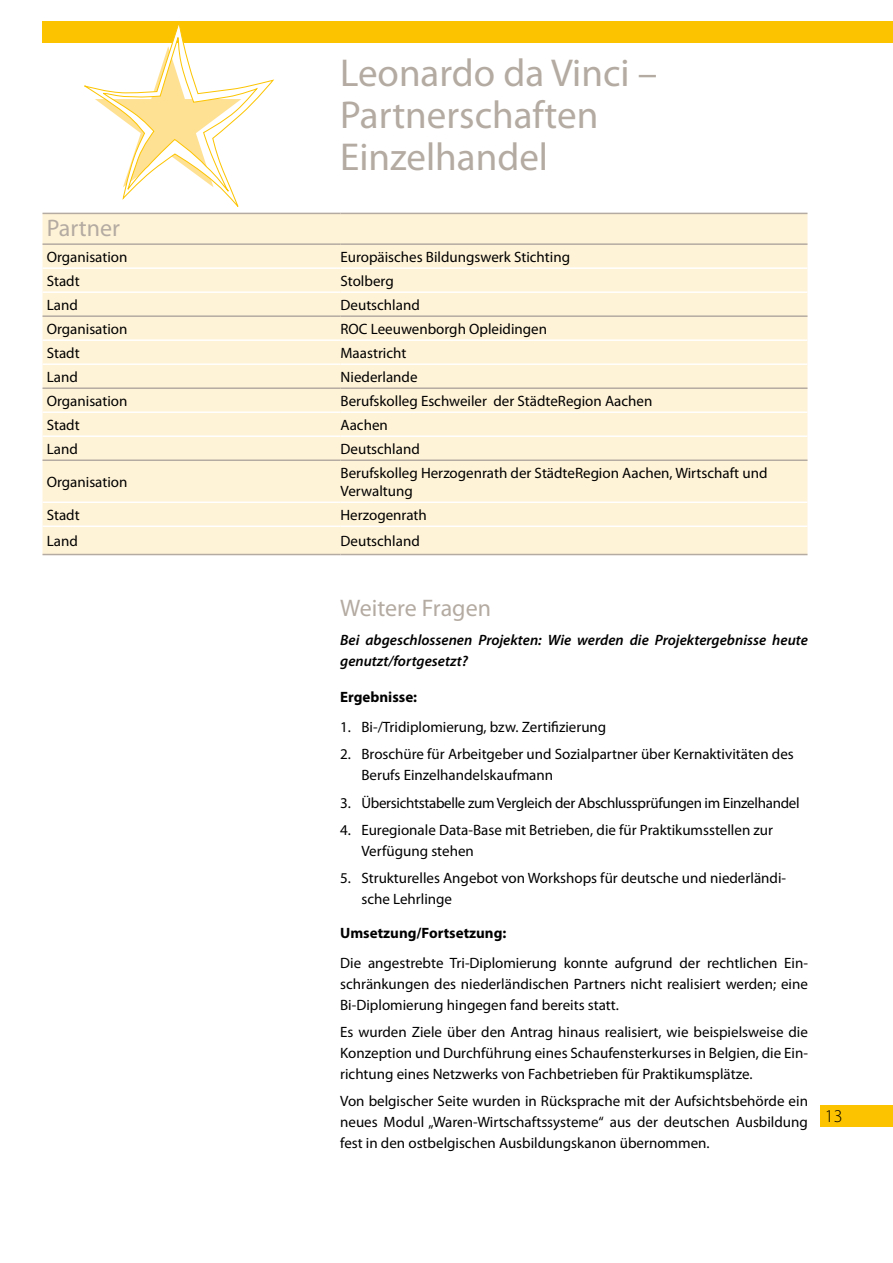
<style>
.page{position:relative;width:893px;height:1263px;background:#fff}
.page>*{position:absolute;margin:0;border:0;box-sizing:border-box;transform-origin:0 0}
.t1{font:39px/42px "Myriad Pro";color:#b4aba2}
.t2{font:24px "Myriad Pro";color:#b4aba2}
.t3{font:300 18px "Myriad Pro";color:#000}
.t4{font:15px/21px "Myriad Pro";color:#000}
.t5{font:italic 600 15px/21px "Myriad Pro";color:#000}
.t6{font:15px "Myriad Pro";letter-spacing:-.02em;color:#000}
.t7{font:700 15px "Myriad Pro";color:#000}
</style>
<div class="page">
<div style="left:821px;top:1106px;width:72px;height:21px;background:#fcc400"></div>
<div style="left:43px;top:21px;width:850px;height:22px;background:#fcc400"></div>
<svg style="left:84px;top:24px;width:190px;height:183px"></svg>
<div style="left:43px;top:214px;width:764px;height:340px;background:#fff3d7"></div>
<hr style="left:43px;top:267px;width:297px;height:2px;background:#fff">
<hr style="left:340px;top:267px;width:467px;height:2px;background:#fff">
<hr style="left:43px;top:291px;width:297px;height:2px;background:#fff">
<hr style="left:340px;top:291px;width:467px;height:2px;background:#fff">
<hr style="left:43px;top:339px;width:297px;height:2px;background:#fff">
<hr style="left:340px;top:339px;width:467px;height:2px;background:#fff">
<hr style="left:43px;top:363px;width:297px;height:2px;background:#fff">
<hr style="left:340px;top:363px;width:467px;height:2px;background:#fff">
<hr style="left:43px;top:411px;width:297px;height:2px;background:#fff">
<hr style="left:340px;top:411px;width:467px;height:2px;background:#fff">
<hr style="left:43px;top:435px;width:297px;height:2px;background:#fff">
<hr style="left:340px;top:435px;width:467px;height:2px;background:#fff">
<hr style="left:43px;top:501px;width:297px;height:2px;background:#fff">
<hr style="left:340px;top:501px;width:467px;height:2px;background:#fff">
<hr style="left:43px;top:525px;width:297px;height:2px;background:#fff">
<hr style="left:340px;top:525px;width:467px;height:2px;background:#fff">
<hr style="left:43px;top:315px;width:297px;height:2px;background:#b4aba2">
<hr style="left:340px;top:315px;width:467px;height:2px;background:#b4aba2">
<hr style="left:43px;top:387px;width:297px;height:2px;background:#b4aba2">
<hr style="left:340px;top:387px;width:467px;height:2px;background:#b4aba2">
<hr style="left:43px;top:459px;width:297px;height:2px;background:#b4aba2">
<hr style="left:340px;top:459px;width:467px;height:2px;background:#b4aba2">
<hr style="left:43px;top:243px;width:297px;height:2px;background:#b4aba2">
<hr style="left:340px;top:243px;width:467px;height:2px;background:#b4aba2">
<hr style="left:43px;top:213px;width:297px;height:1px;background:#b4aba2">
<hr style="left:340px;top:213px;width:467px;height:1px;background:#b4aba2">
<hr style="left:43px;top:554px;width:297px;height:1px;background:#b4aba2">
<hr style="left:340px;top:554px;width:467px;height:1px;background:#b4aba2">
<h1 class="t1" style="left:340px;top:51px;width:319px">Leonardo da Vinci –<br>Partnerschaften<br>Einzelhandel</h1>
<h2 class="t2" style="left:47px;top:213px;width:75px">Partner</h2>
<p class="t4" style="left:47px;top:246px;width:82px">Organisation</p>
<p class="t4" style="left:340px;top:246px;width:231px">Europäisches Bildungswerk Stichting</p>
<p class="t4" style="left:47px;top:270px;width:34px">Stadt</p>
<p class="t4" style="left:340px;top:270px;width:55px">Stolberg</p>
<p class="t4" style="left:47px;top:294px;width:33px">Land</p>
<p class="t4" style="left:340px;top:294px;width:81px">Deutschland</p>
<p class="t4" style="left:47px;top:318px;width:82px">Organisation</p>
<p class="t4" style="left:340px;top:318px;width:208px">ROC Leeuwenborgh Opleidingen</p>
<p class="t4" style="left:47px;top:342px;width:34px">Stadt</p>
<p class="t4" style="left:340px;top:342px;width:67px">Maastricht</p>
<p class="t4" style="left:47px;top:366px;width:33px">Land</p>
<p class="t4" style="left:340px;top:366px;width:79px">Niederlande</p>
<p class="t4" style="left:47px;top:390px;width:82px">Organisation</p>
<p class="t4" style="left:340px;top:390px;width:313px">Berufskolleg Eschweiler der StädteRegion Aachen</p>
<p class="t4" style="left:47px;top:414px;width:34px">Stadt</p>
<p class="t4" style="left:340px;top:414px;width:49px">Aachen</p>
<p class="t4" style="left:47px;top:438px;width:33px">Land</p>
<p class="t4" style="left:340px;top:438px;width:81px">Deutschland</p>
<p class="t4" style="left:47px;top:471px;width:82px">Organisation</p>
<p class="t4" style="left:340px;top:463px;width:428px;line-height:18px">Berufskolleg Herzogenrath der StädteRegion Aachen, Wirtschaft und<br>Verwaltung</p>
<p class="t4" style="left:47px;top:504px;width:34px">Stadt</p>
<p class="t4" style="left:340px;top:504px;width:88px">Herzogenrath</p>
<p class="t4" style="left:47px;top:530px;width:33px">Land</p>
<p class="t4" style="left:340px;top:530px;width:81px">Deutschland</p>
<h2 class="t2" style="left:340px;top:593px;width:152px">Weitere Fragen</h2>
<p class="t5" style="left:340px;top:629px;width:469px">Bei abgeschlossenen Projekten: Wie werden die Projektergebnisse heute genutzt/fortgesetzt?</p>
<p class="t7" style="left:340px;top:687px;width:78px">Ergebnisse:</p>
<p class="t4" style="left:340px;top:716px;width:268px">1. Bi-/Tridiplomierung, bzw. Zertifizierung</p>
<p class="t4" style="left:361px;top:743px;width:434px;text-indent:-21px">2. Broschüre für Arbeitgeber und Sozialpartner über Kernaktivitäten des<br>Berufs Einzelhandelskaufmann</p>
<p class="t6" style="left:340px;top:793px;width:461px">3. Übersichtstabelle zum Vergleich der Abschlussprüfungen im Einzelhandel</p>
<p class="t4" style="left:361px;top:819px;width:413px;text-indent:-21px">4. Euregionale Data-Base mit Betrieben, die für Praktikumsstellen zur<br>Verfügung stehen</p>
<p class="t4" style="left:361px;top:867px;width:426px;text-indent:-21px">5. Strukturelles Angebot von Workshops für deutsche und niederländi&shy;sche Lehrlinge</p>
<p class="t7" style="left:340px;top:923px;width:168px">Umsetzung/Fortsetzung:</p>
<p class="t4" style="left:340px;top:952px;width:469px;text-align:justify">Die angestrebte Tri-Diplomierung konnte aufgrund der rechtlichen Ein&shy;schränkungen des niederländischen Partners nicht realisiert werden; eine Bi-Diplomierung hingegen fand bereits statt.</p>
<p class="t4" style="left:340px;top:1021px;width:469px;text-align:justify">Es wurden Ziele über den Antrag hinaus realisiert, wie beispielsweise die Konzeption und Durchführung eines Schaufensterkurses in Belgien, die Ein&shy;richtung eines Netzwerks von Fachbetrieben für Praktikumsplätze.</p>
<p class="t4" style="left:340px;top:1090px;width:469px;text-align:justify">Von belgischer Seite wurden in Rücksprache mit der Aufsichtsbehörde ein neues Modul „Waren-Wirtschaftssysteme“ aus der deutschen Ausbildung fest in den ostbelgischen Ausbildungskanon übernommen.</p>
<p class="t3" style="left:825px;top:1106px;width:19px">13</p>
</div>
